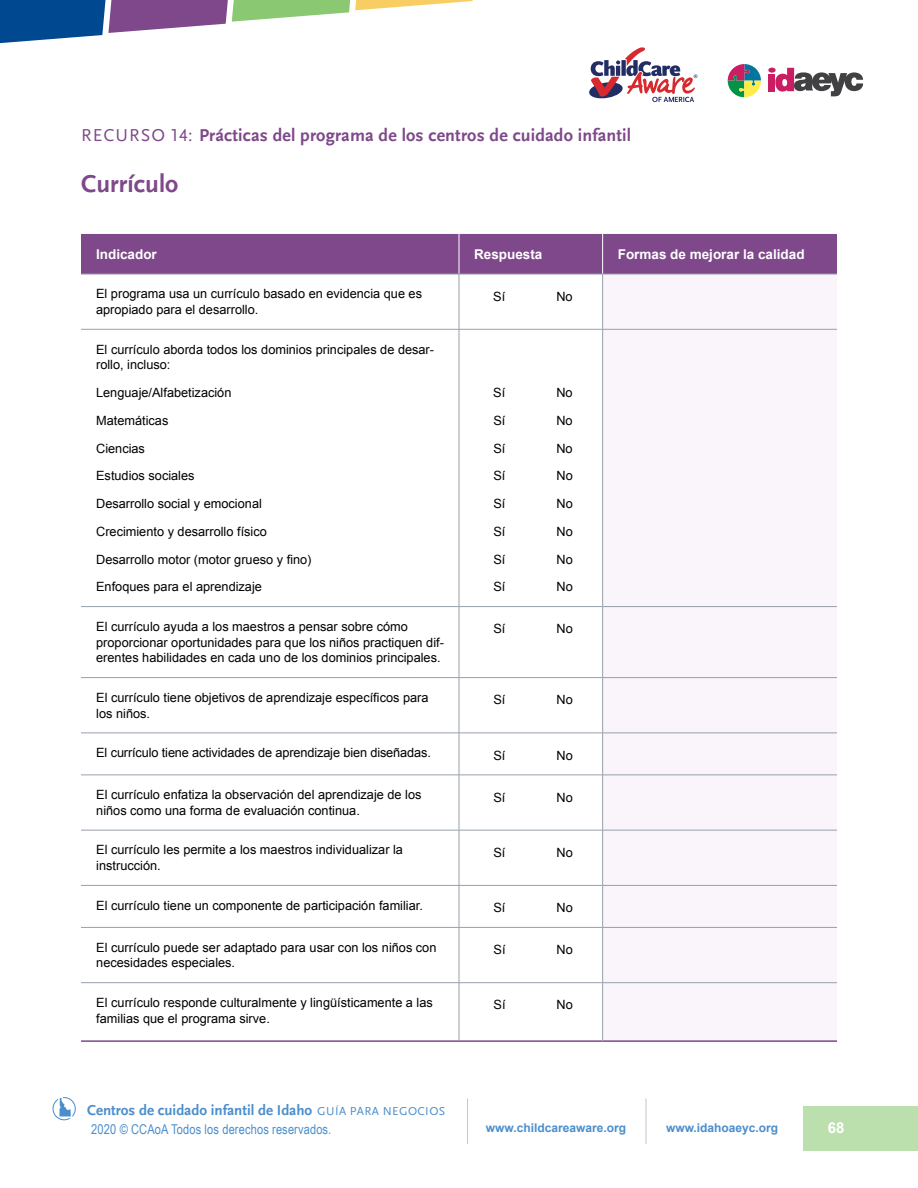
<style>
.page{position:relative;width:918px;height:1188px;background:#fff}
.page>*{position:absolute;margin:0;border:0;box-sizing:border-box;transform-origin:0 0}
.t1{font:700 25.5px "Scala Sans Offc";color:#7e488a}
.t2{font:700 18px "Scala Sans Offc";letter-spacing:.01em;color:#7e488a}
.t3{font:700 15px "Scala Sans Offc";color:#4a8ecc}
.t4{font:700 15px "Arial";color:#fff}
.t5{font:700 13.5px "Arial";color:#fff}
.t6{font:13.5px "Arial Narrow";letter-spacing:.01em;color:#4a8ecc}
.t7{font:12.75px/15.8px "Arial";color:#000}
.t8{font:700 12px "Arial";color:#4a8ecc}
.s1{font-family:"Scala Sans OT";font-weight:400}
.s2{font-family:"Scala Sans OT";font-weight:400;font-size:12px}
</style>
<div class="page">
<div style="left:52px;top:1097px;width:24px;height:23px;border:1px solid #4a8ecc;border-radius:50%"></div>
<svg style="left:58px;top:1097px;width:15px;height:22px"></svg>
<svg style="left:0;top:0;width:473px;height:44px"></svg>
<div style="left:803px;top:1106px;width:114px;height:44px;background:#bbdfad"></div>
<hr style="left:467px;top:1099px;width:1px;height:45px;background:#c1c6cc">
<hr style="left:646px;top:1099px;width:1px;height:45px;background:#c1c6cc">
<svg style="left:589px;top:47px;width:108px;height:55px"></svg>
<svg style="left:728px;top:64px;width:33px;height:33px"></svg>
<div style="left:768px;top:74px;width:7px;height:17px;background:#cb1d61"></div>
<div style="left:768px;top:68px;width:8px;height:5px;background:#cb1d61;border-radius:50%"></div>
<svg style="left:775px;top:68px;width:88px;height:28px"></svg>
<div style="left:81px;top:234px;width:756px;height:40px;background:#7e488a"></div>
<div style="left:603px;top:275px;width:234px;height:765px;background:#f9f5fa"></div>
<hr style="left:81px;top:1040px;width:378px;height:2px;background:#7e488a">
<hr style="left:459px;top:1040px;width:144px;height:2px;background:#7e488a">
<hr style="left:603px;top:1040px;width:234px;height:2px;background:#7e488a">
<hr style="left:459px;top:234px;width:1px;height:40px;background:#fff">
<hr style="left:602px;top:234px;width:1px;height:40px;background:#fff">
<hr style="left:459px;top:274px;width:1px;height:55px;background:#98a0aa">
<hr style="left:602px;top:274px;width:1px;height:55px;background:#98a0aa">
<hr style="left:81px;top:274px;width:378px;height:1px;background:#98a0aa">
<hr style="left:81px;top:329px;width:378px;height:1px;background:#98a0aa">
<hr style="left:459px;top:329px;width:1px;height:277px;background:#98a0aa">
<hr style="left:459px;top:274px;width:144px;height:1px;background:#98a0aa">
<hr style="left:459px;top:329px;width:144px;height:1px;background:#98a0aa">
<hr style="left:602px;top:329px;width:1px;height:277px;background:#98a0aa">
<hr style="left:603px;top:274px;width:234px;height:1px;background:#98a0aa">
<hr style="left:603px;top:329px;width:234px;height:1px;background:#98a0aa">
<hr style="left:81px;top:606px;width:378px;height:1px;background:#98a0aa">
<hr style="left:459px;top:607px;width:1px;height:70px;background:#98a0aa">
<hr style="left:459px;top:606px;width:144px;height:1px;background:#98a0aa">
<hr style="left:602px;top:607px;width:1px;height:70px;background:#98a0aa">
<hr style="left:603px;top:606px;width:234px;height:1px;background:#98a0aa">
<hr style="left:81px;top:677px;width:378px;height:1px;background:#98a0aa">
<hr style="left:459px;top:678px;width:1px;height:55px;background:#98a0aa">
<hr style="left:459px;top:677px;width:144px;height:1px;background:#98a0aa">
<hr style="left:602px;top:678px;width:1px;height:55px;background:#98a0aa">
<hr style="left:603px;top:677px;width:234px;height:1px;background:#98a0aa">
<hr style="left:81px;top:733px;width:378px;height:1px;background:#98a0aa">
<hr style="left:459px;top:733px;width:1px;height:42px;background:#98a0aa">
<hr style="left:459px;top:733px;width:144px;height:1px;background:#98a0aa">
<hr style="left:602px;top:733px;width:1px;height:42px;background:#98a0aa">
<hr style="left:603px;top:733px;width:234px;height:1px;background:#98a0aa">
<hr style="left:81px;top:775px;width:378px;height:1px;background:#98a0aa">
<hr style="left:459px;top:775px;width:1px;height:55px;background:#98a0aa">
<hr style="left:459px;top:775px;width:144px;height:1px;background:#98a0aa">
<hr style="left:602px;top:775px;width:1px;height:55px;background:#98a0aa">
<hr style="left:603px;top:775px;width:234px;height:1px;background:#98a0aa">
<hr style="left:81px;top:830px;width:378px;height:1px;background:#98a0aa">
<hr style="left:459px;top:830px;width:1px;height:55px;background:#98a0aa">
<hr style="left:459px;top:830px;width:144px;height:1px;background:#98a0aa">
<hr style="left:602px;top:830px;width:1px;height:55px;background:#98a0aa">
<hr style="left:603px;top:830px;width:234px;height:1px;background:#98a0aa">
<hr style="left:81px;top:885px;width:378px;height:1px;background:#98a0aa">
<hr style="left:459px;top:886px;width:1px;height:41px;background:#98a0aa">
<hr style="left:459px;top:885px;width:144px;height:1px;background:#98a0aa">
<hr style="left:602px;top:886px;width:1px;height:41px;background:#98a0aa">
<hr style="left:603px;top:885px;width:234px;height:1px;background:#98a0aa">
<hr style="left:81px;top:927px;width:378px;height:1px;background:#98a0aa">
<hr style="left:459px;top:928px;width:1px;height:55px;background:#98a0aa">
<hr style="left:459px;top:927px;width:144px;height:1px;background:#98a0aa">
<hr style="left:602px;top:928px;width:1px;height:55px;background:#98a0aa">
<hr style="left:603px;top:927px;width:234px;height:1px;background:#98a0aa">
<hr style="left:81px;top:982px;width:378px;height:1px;background:#98a0aa">
<hr style="left:459px;top:983px;width:1px;height:57px;background:#98a0aa">
<hr style="left:459px;top:982px;width:144px;height:1px;background:#98a0aa">
<hr style="left:602px;top:983px;width:1px;height:57px;background:#98a0aa">
<hr style="left:603px;top:982px;width:234px;height:1px;background:#98a0aa">
<h2 class="t2" style="left:81px;top:125px;width:552px"><span class="s1">RECURSO 14:</span> Prácticas del programa de los centros de cuidado infantil</h2>
<h1 class="t1" style="left:81px;top:169px;width:99px">Currículo</h1>
<p class="t5" style="left:96px;top:245px;width:62px">Indicador</p>
<p class="t5" style="left:474px;top:245px;width:70px">Respuesta</p>
<p class="t5" style="left:618px;top:245px;width:188px">Formas de mejorar la calidad</p>
<p class="t7" style="left:96px;top:286px;width:327px">El programa usa un currículo basado en evidencia que es apropiado para el desarrollo.</p>
<p class="t7" style="left:493px;top:289px;width:14px">Sí</p>
<p class="t7" style="left:556px;top:289px;width:18px">No</p>
<p class="t7" style="left:96px;top:341px;width:340px">El currículo aborda todos los dominios principales de desar&shy;rollo, incluso:</p>
<p class="t7" style="left:96px;top:379px;width:217px;line-height:27.8px">Lenguaje/Alfabetización<br>Matemáticas<br>Ciencias<br>Estudios sociales<br>Desarrollo social y emocional<br>Crecimiento y desarrollo físico<br>Desarrollo motor (motor grueso y fino)<br>Enfoques para el aprendizaje</p>
<p class="t7" style="left:493px;top:385px;width:14px">Sí</p>
<p class="t7" style="left:556px;top:385px;width:18px">No</p>
<p class="t7" style="left:493px;top:413px;width:14px">Sí</p>
<p class="t7" style="left:556px;top:413px;width:18px">No</p>
<p class="t7" style="left:493px;top:440px;width:14px">Sí</p>
<p class="t7" style="left:556px;top:440px;width:18px">No</p>
<p class="t7" style="left:493px;top:468px;width:14px">Sí</p>
<p class="t7" style="left:556px;top:468px;width:18px">No</p>
<p class="t7" style="left:493px;top:496px;width:14px">Sí</p>
<p class="t7" style="left:556px;top:496px;width:18px">No</p>
<p class="t7" style="left:493px;top:524px;width:14px">Sí</p>
<p class="t7" style="left:556px;top:524px;width:18px">No</p>
<p class="t7" style="left:493px;top:551px;width:14px">Sí</p>
<p class="t7" style="left:557px;top:551px;width:18px">No</p>
<p class="t7" style="left:493px;top:579px;width:14px">Sí</p>
<p class="t7" style="left:557px;top:579px;width:18px">No</p>
<p class="t7" style="left:96px;top:619px;width:349px">El currículo ayuda a los maestros a pensar sobre cómo proporcionar oportunidades para que los niños practiquen dif&shy;erentes habilidades en cada uno de los dominios principales.</p>
<p class="t7" style="left:493px;top:621px;width:14px">Sí</p>
<p class="t7" style="left:557px;top:621px;width:18px">No</p>
<p class="t7" style="left:96px;top:690px;width:334px">El currículo tiene objetivos de aprendizaje específicos para los niños.</p>
<p class="t7" style="left:493px;top:692px;width:14px">Sí</p>
<p class="t7" style="left:557px;top:692px;width:18px">No</p>
<p class="t7" style="left:96px;top:745px;width:336px">El currículo tiene actividades de aprendizaje bien diseñadas.</p>
<p class="t7" style="left:493px;top:747px;width:14px">Sí</p>
<p class="t7" style="left:557px;top:747px;width:18px">No</p>
<p class="t7" style="left:96px;top:787px;width:327px">El currículo enfatiza la observación del aprendizaje de los niños como una forma de evaluación continua.</p>
<p class="t7" style="left:493px;top:789px;width:14px">Sí</p>
<p class="t7" style="left:557px;top:789px;width:18px">No</p>
<p class="t7" style="left:96px;top:842px;width:308px">El currículo les permite a los maestros individualizar la instrucción.</p>
<p class="t7" style="left:493px;top:845px;width:14px">Sí</p>
<p class="t7" style="left:557px;top:845px;width:18px">No</p>
<p class="t7" style="left:96px;top:897px;width:328px">El currículo tiene un componente de participación familiar.</p>
<p class="t7" style="left:493px;top:900px;width:14px">Sí</p>
<p class="t7" style="left:557px;top:900px;width:18px">No</p>
<p class="t7" style="left:96px;top:939px;width:342px">El currículo puede ser adaptado para usar con los niños con necesidades especiales.</p>
<p class="t7" style="left:493px;top:942px;width:14px">Sí</p>
<p class="t7" style="left:557px;top:942px;width:18px">No</p>
<p class="t7" style="left:96px;top:995px;width:338px">El currículo responde culturalmente y lingüísticamente a las familias que el programa sirve.</p>
<p class="t7" style="left:494px;top:997px;width:14px">Sí</p>
<p class="t7" style="left:557px;top:997px;width:18px">No</p>
<p class="t3" style="left:87px;top:1101px;width:360px">Centros de cuidado infantil de Idaho <span class="s2">GUÍA PARA NEGOCIOS</span></p>
<p class="t6" style="left:91px;top:1119px;width:242px">2020 © CCAoA Todos los derechos reservados.</p>
<p class="t8" style="left:486px;top:1120px;width:142px">www.childcareaware.org</p>
<p class="t8" style="left:666px;top:1120px;width:114px">www.idahoaeyc.org</p>
<p class="t4" style="left:828px;top:1118px;width:18px">68</p>
</div>
